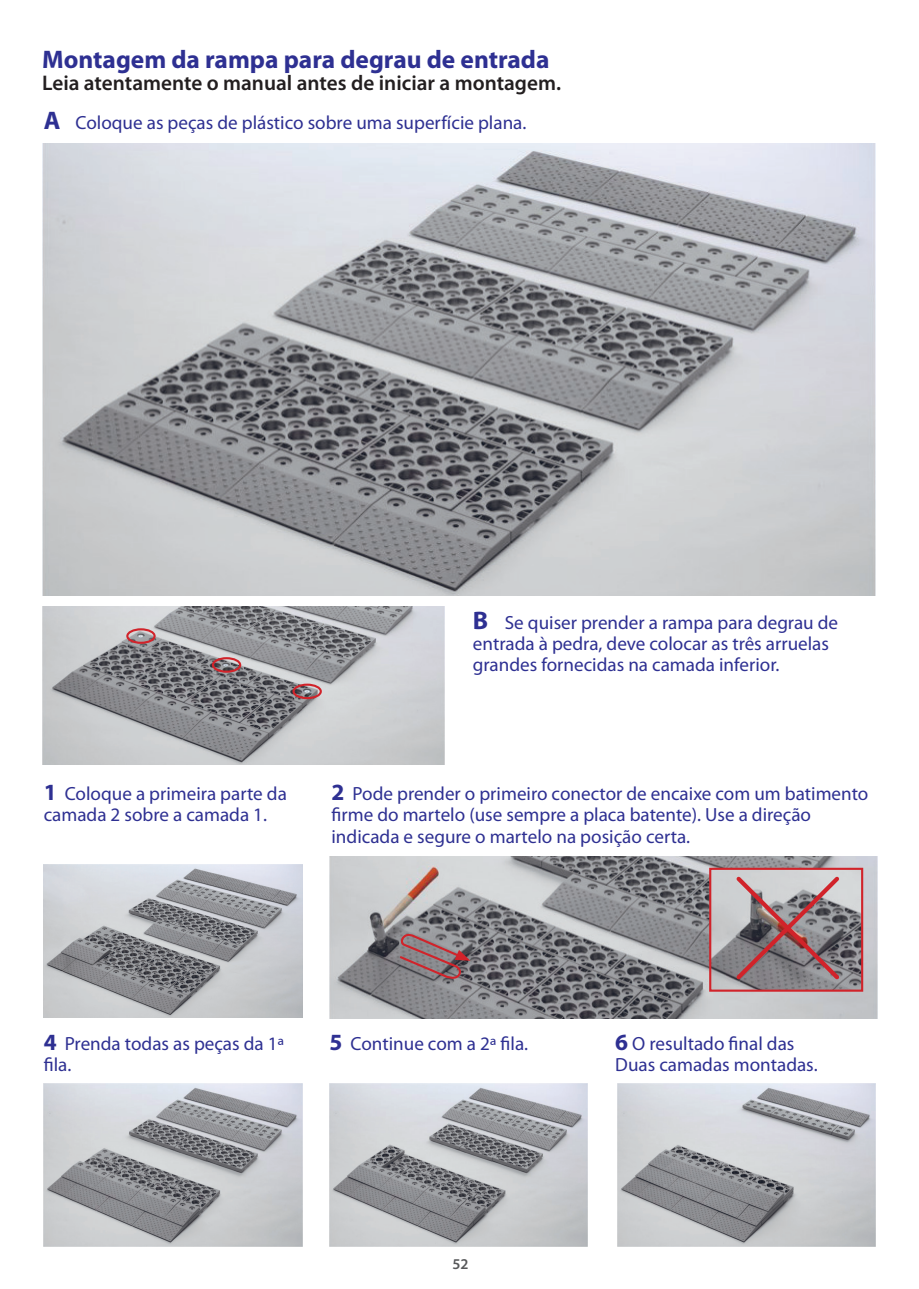
<style>
.page{position:relative;width:919px;height:1289px;background:#fff}
.page>*{position:absolute;margin:0;border:0;box-sizing:border-box;transform-origin:0 0}
.t1{font:700 25.5px "Myriad Pro";color:#2e3092}
.t2{font:600 21.15px "Myriad Pro";color:#231f20}
.t3{font:19.05px/21.1px "Myriad Pro";color:#2e3092}
.t4{font:600 15px "Myriad Pro";color:#57585a}
.s1{font-weight:700;font-size:25.5px}
.s2{font-weight:700;font-size:23.4px}
</style>
<div class="page">
<img style="left:329px;top:856px;width:547px;height:162px">
<svg style="left:398px;top:930px;width:72px;height:49px;background:#8c7479"></svg>
<img style="left:712px;top:870px;width:148px;height:118px">
<div style="left:709px;top:867px;width:154px;height:124px;border:2px solid #d1232a"></div>
<svg style="left:732px;top:872px;width:110px;height:111px;background:#9a888b"></svg>
<img style="left:43px;top:606px;width:402px;height:158px">
<div style="left:126px;top:628px;width:30px;height:16px;border:2px solid #d1232a;border-radius:50%"></div>
<div style="left:212px;top:657px;width:29px;height:15px;border:2px solid #d1232a;border-radius:50%"></div>
<div style="left:292px;top:683px;width:30px;height:16px;border:2px solid #d1232a;border-radius:50%"></div>
<img style="left:43px;top:144px;width:832px;height:452px">
<img style="left:43px;top:864px;width:259px;height:153px">
<img style="left:43px;top:1083px;width:259px;height:162px">
<img style="left:329px;top:1083px;width:259px;height:162px">
<img style="left:617px;top:1083px;width:258px;height:162px">
<h1 class="t1" style="left:42px;top:45px;width:509px">Montagem da rampa para degrau de entrada</h1>
<p class="t2" style="left:42px;top:72px;width:520px">Leia atentamente o manual antes de iniciar a montagem.</p>
<p class="t3" style="left:44px;top:112px;width:484px"><span class="s1">A</span> Coloque as peças de plástico sobre uma superfície plana.</p>
<p class="t3" style="left:44px;top:783px;width:245px"><span class="s2">1</span> Coloque a primeira parte da camada 2 sobre a camada 1.</p>
<p class="t3" style="left:473px;top:612px;width:367px"><span class="s1">B</span> Se quiser prender a rampa para degrau de entrada à pedra, deve colocar as três arruelas grandes fornecidas na camada inferior.</p>
<p class="t3" style="left:331px;top:783px;width:538px"><span class="s2">2</span> Pode prender o primeiro conector de encaixe com um batimento firme do martelo (use sempre a placa batente). Use a direção indicada e segure o martelo na posição certa.</p>
<p class="t3" style="left:44px;top:1033px;width:242px"><span class="s2">4</span> Prenda todas as peças da 1ª fila.</p>
<p class="t3" style="left:329px;top:1033px;width:200px"><span class="s2">5</span> Continue com a 2ª fila.</p>
<p class="t3" style="left:615px;top:1033px;width:204px"><span class="s2">6</span> O resultado final das<br>Duas camadas montadas.</p>
<p class="t4" style="left:452px;top:1255px;width:18px">52</p>
</div>
